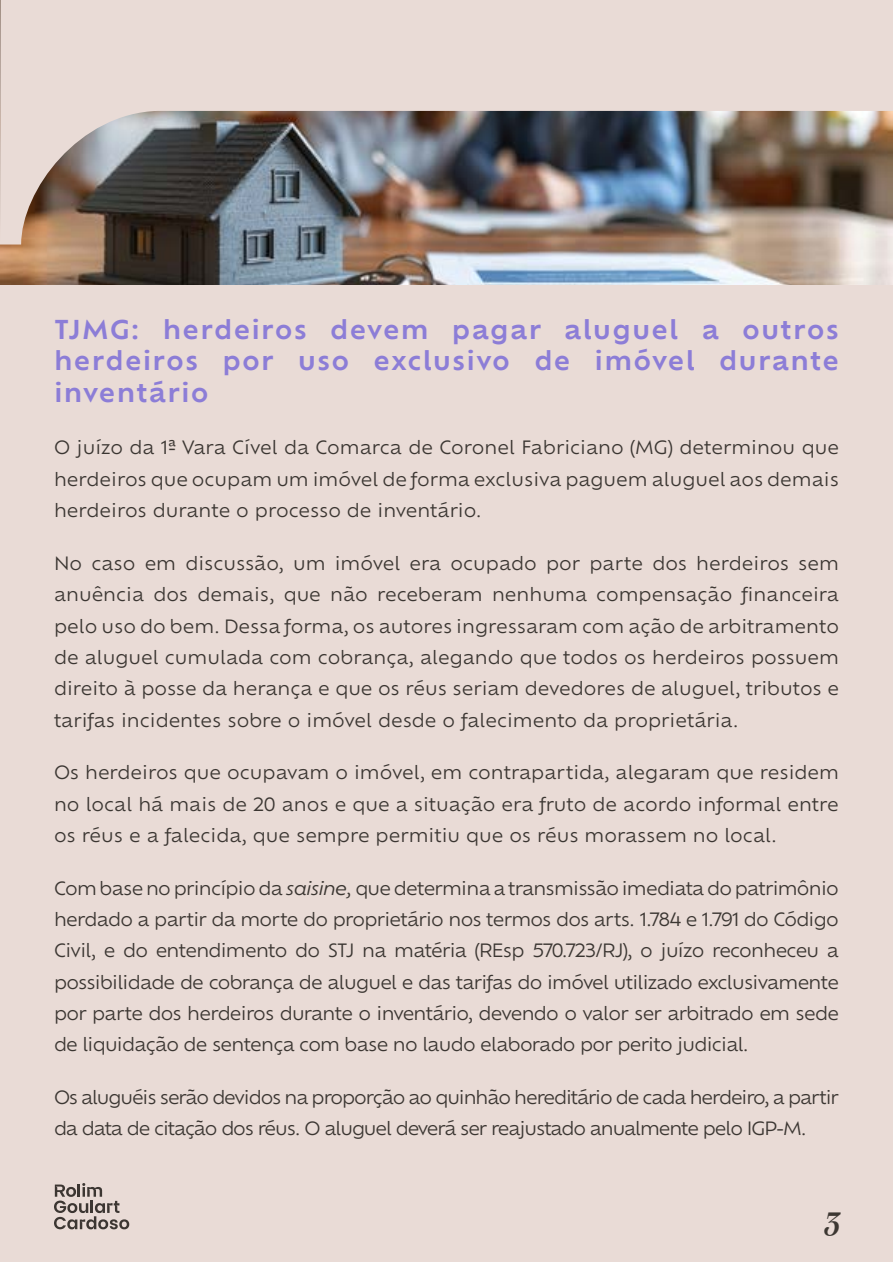
<style>
.page{position:relative;width:893px;height:1263px;background:#fff}
.page>*{position:absolute;margin:0;border:0;box-sizing:border-box;transform-origin:0 0}
.t1{font:italic 600 36px "Silva Display";color:#3c3732}
.t2{font:600 25.5px/31.3px "Ofelia Text";letter-spacing:.045em;color:#8c7dd7;text-align:justify}
.t3{font:18px/31.3px "Ofelia Text";letter-spacing:-.04em;color:#3b3632;text-align:justify}
.t4{font:18px/31.3px "Ofelia Text";letter-spacing:-.06em;color:#3b3632}
.s1{font-style:italic}
</style>
<div class="page">
<div style="left:0;top:1px;width:893px;height:1261px;background:#e9dbd6"></div>
<svg style="left:54px;top:1183px;width:75px;height:46px"></svg>
<img style="left:0;top:244px;width:893px;height:41px">
<img style="left:0;top:0;width:893px;height:244px">
<h2 class="t2" style="left:54px;top:312px;width:786px">TJMG: herdeiros devem pagar aluguel a outros herdeiros por uso exclusivo de imóvel durante inventário</h2>
<p class="t3" style="left:54px;top:431px;width:786px">O juízo da 1ª Vara Cível da Comarca de Coronel Fabriciano (MG) determinou que herdeiros que ocupam um imóvel de forma exclusiva paguem aluguel aos demais herdeiros durante o processo de inventário.</p>
<p class="t3" style="left:54px;top:546px;width:786px">No caso em discussão, um imóvel era ocupado por parte dos herdeiros sem anuência dos demais, que não receberam nenhuma compensação financeira pelo uso do bem. Dessa forma, os autores ingressaram com ação de arbitramento de aluguel cumulada com cobrança, alegando que todos os herdeiros possuem direito à posse da herança e que os réus seriam devedores de aluguel, tributos e tarifas incidentes sobre o imóvel desde o falecimento da proprietária.</p>
<p class="t3" style="left:54px;top:755px;width:786px">Os herdeiros que ocupavam o imóvel, em contrapartida, alegaram que residem no local há mais de 20 anos e que a situação era fruto de acordo informal entre os réus e a falecida, que sempre permitiu que os réus morassem no local.</p>
<p class="t3" style="left:54px;top:871px;width:786px">Com base no princípio da <span class="s1">saisine,</span> que determina a transmissão imediata do patrimônio herdado a partir da morte do proprietário nos termos dos arts. 1.784 e 1.791 do Código Civil, e do entendimento do STJ na matéria (REsp 570.723/RJ), o juízo reconheceu a possibilidade de cobrança de aluguel e das tarifas do imóvel utilizado exclusivamente por parte dos herdeiros durante o inventário, devendo o valor ser arbitrado em sede de liquidação de sentença com base no laudo elaborado por perito judicial.</p>
<p class="t4" style="left:54px;top:1080px;width:786px">Os aluguéis serão devidos na proporção ao quinhão hereditário de cada herdeiro, a partir da data de citação dos réus. O aluguel deverá ser reajustado anualmente pelo IGP-M.</p>
<h1 class="t1" style="left:824px;top:1194px;width:17px">3</h1>
</div>
